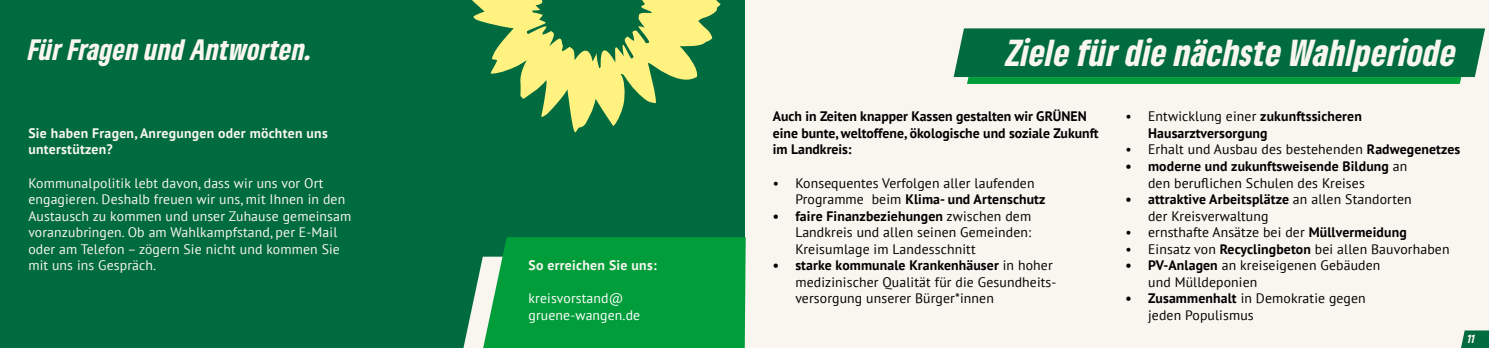
<style>
.page{position:relative;width:1489px;height:348px;background:#fff}
.page>*{position:absolute;margin:0;border:0;box-sizing:border-box;transform-origin:0 0}
.t1{font:italic 900 condensed 35px "Gruene Type";letter-spacing:.015em;color:#f9f6f0}
.t2{font:italic 900 condensed 27.5px "Gruene Type";letter-spacing:.015em;color:#f9f6f0}
.t3{font:13.75px/16.5px "PT Sans";letter-spacing:.01em;color:#000}
.t4{font:13.75px/16.5px "PT Sans";letter-spacing:.01em;color:#f9f6f0}
.t5{font:700 13.75px/16.5px "PT Sans";color:#000}
.t6{font:700 13.75px/16.5px "PT Sans";letter-spacing:.02em;color:#f9f6f0}
.t7{font:13.75px/16.5px "PT Sans";letter-spacing:.01em;color:#fff}
.t8{font:italic 900 condensed 11.25px "Gruene Type";color:#f9f6f0}
.s1{font-weight:700}
.s2{font-weight:400}
</style>
<div class="page">
<div style="left:744px;top:0;width:744px;height:347px;background:#f9f6f0"></div>
<svg style="left:1461px;top:330px;width:27px;height:17px"></svg>
<div style="left:0;top:0;width:744px;height:347px;background:#006b3e"></div>
<svg style="left:472px;top:0;width:248px;height:133px"></svg>
<svg style="left:463px;top:256px;width:20px;height:91px"></svg>
<div style="left:483px;top:237px;width:263px;height:110px;background:#009d3a"></div>
<div style="left:953px;top:28px;width:531px;height:49px;background:#006b3e"></div>
<svg style="left:967px;top:77px;width:493px;height:7px;background:#049e3c"></svg>
<h2 class="t2" style="left:28px;top:31px;width:285px">Für Fragen und Antworten.</h2>
<p class="t6" style="left:28px;top:124px;width:301px">Sie haben Fragen, Anregungen oder möchten uns unterstützen?</p>
<p class="t4" style="left:28px;top:174px;width:324px">Kommunalpolitik lebt davon, dass wir uns vor Ort engagieren. Deshalb freuen wir uns, mit Ihnen in den Austausch zu kommen und unser Zuhause gemeinsam voranzubringen. Ob am Wahlkampfstand, per E-Mail oder am Telefon – zögern Sie nicht und kommen Sie mit uns ins Gespräch.</p>
<p class="t6" style="left:528px;top:256px;width:130px">So erreichen Sie uns:</p>
<p class="t7" style="left:528px;top:289px;width:113px">kreisvorstand@ gruene-wangen.de</p>
<h1 class="t1" style="left:1006px;top:30px;width:451px">Ziele für die nächste Wahlperiode</h1>
<p class="t5" style="left:772px;top:108px;width:327px">Auch in Zeiten knapper Kassen gestalten wir GRÜNEN eine bunte, weltoffene, ökologische und soziale Zukunft im Landkreis:</p>
<p class="t3" style="left:795px;top:174px;width:252px;text-indent:-22px">• Konsequentes Verfolgen aller laufenden<br>Programme beim <span class="s1">Klima- und Artenschutz</span></p>
<p class="t3" style="left:795px;top:207px;width:237px;text-align:justify;text-indent:-22px"><span class="s1">• faire Finanzbeziehungen</span> zwischen dem Landkreis und allen seinen Gemeinden:<br>Kreisumlage im Landesschnitt</p>
<p class="t3" style="left:795px;top:256px;width:261px;text-indent:-22px"><span class="s1">• starke kommunale Krankenhäuser</span> in hoher medizinischer Qualität für die Gesundheits&shy;versorgung unserer Bürger*innen</p>
<p class="t5" style="left:1147px;top:108px;width:215px;text-indent:-22px"><span class="s2">• Entwicklung einer</span> zukunftssicheren<br>Hausarztversorgung</p>
<p class="t3" style="left:1125px;top:141px;width:336px">• Erhalt und Ausbau des bestehenden <span class="s1">Radwegenetzes</span></p>
<p class="t5" style="left:1147px;top:157px;width:261px;text-indent:-22px">• moderne und zukunftsweisende Bildung <span class="s2">an den beruflichen Schulen des Kreises</span></p>
<p class="t3" style="left:1147px;top:190px;width:265px;text-indent:-22px"><span class="s1">• attraktive Arbeitsplätze</span> an allen Standorten der Kreisverwaltung</p>
<p class="t3" style="left:1125px;top:223px;width:282px">• ernsthafte Ansätze bei der <span class="s1">Müllvermeidung</span></p>
<p class="t3" style="left:1125px;top:240px;width:325px">• Einsatz von <span class="s1">Recyclingbeton</span> bei allen Bauvorhaben</p>
<p class="t3" style="left:1147px;top:256px;width:234px;text-indent:-22px"><span class="s1">• PV-Anlagen</span> an kreiseigenen Gebäuden und Mülldeponien</p>
<p class="t3" style="left:1147px;top:289px;width:219px;text-indent:-22px"><span class="s1">• Zusammenhalt</span> in Demokratie gegen jeden Populismus</p>
<p class="t8" style="left:1467px;top:331px;width:8px">11</p>
</div>
